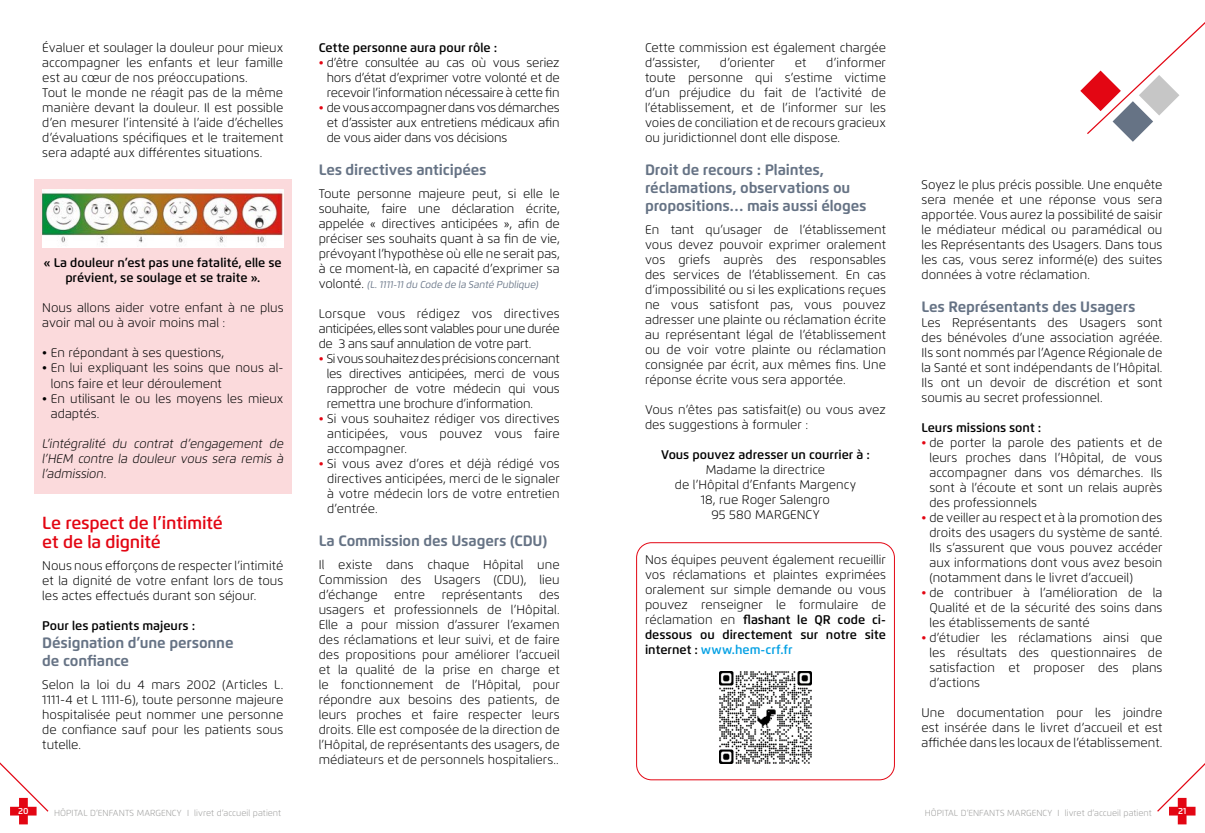
<style>
.page{position:relative;width:1205px;height:833px;background:#fff}
.page>*{position:absolute;margin:0;border:0;box-sizing:border-box;transform-origin:0 0}
.t1{font:600 17.5px/18.8px "Flexo";letter-spacing:-.01em;color:#e30613}
.t2{font:700 15px/18px "Flexo";letter-spacing:-.01em;color:#667385}
.t3{font:300 12.5px/15px "Flexo";color:#000;text-align:justify}
.t4{font:600 12.5px/15px "Flexo";color:#000;text-align:center}
.t5{font:italic 300 12.5px/15px "Flexo";color:#000;text-align:justify}
.t6{font:italic 10px "Flexo";color:#667385}
.t7{font:300 8.75px "Flexo";color:#9d9d9c}
.t8{font:600 8.75px "Flexo";color:#fff}
.s1{color:#e30613}
.s2{font-weight:300;font-style:normal;font-size:12.5px;color:#000}
.s3{font-weight:600}
.s4{font-weight:600;color:#009fe3}
</style>
<div class="page">
<div style="left:636px;top:542px;width:259px;height:238px;border:1px solid #e30613;border-radius:15px"></div>
<div style="left:34px;top:179px;width:258px;height:314px;background:#fbdadc"></div>
<img style="left:43px;top:190px;width:240px;height:57px">
<img style="left:719px;top:671px;width:92px;height:92px">
<svg style="left:1080px;top:22px;width:125px;height:120px"></svg>
<div style="left:1178px;top:798px;width:8px;height:26px;background:#e30613"></div>
<div style="left:1169px;top:806px;width:26px;height:9px;background:#e30613"></div>
<svg style="left:1157px;top:763px;width:48px;height:50px"></svg>
<div style="left:19px;top:798px;width:9px;height:26px;background:#e30613"></div>
<div style="left:10px;top:806px;width:27px;height:9px;background:#e30613"></div>
<svg style="left:0;top:762px;width:49px;height:51px"></svg>
<p class="t3" style="left:42px;top:41px;width:242px;text-align:left">Évaluer et soulager la douleur pour mieux accompagner les enfants et leur famille est au cœur de nos préoccupations.<br>Tout le monde ne réagit pas de la même manière devant la douleur. Il est possible d’en mesurer l’intensité à l’aide d’échelles d’évaluations spécifiques et le traitement sera adapté aux différentes situations.</p>
<p class="t4" style="left:44px;top:255px;width:239px">« La douleur n’est pas une fatalité, elle se prévient, se soulage et se traite ».</p>
<p class="t3" style="left:42px;top:301px;width:243px">Nous allons aider votre enfant à ne plus avoir mal ou à avoir moins mal :</p>
<p class="t3" style="left:42px;top:346px;width:183px">• En répondant à ses questions,</p>
<p class="t3" style="left:51px;top:361px;width:234px;text-indent:-8px">• En lui expliquant les soins que nous al&shy;lons faire et leur déroulement</p>
<p class="t3" style="left:51px;top:391px;width:234px;text-indent:-8px">• En utilisant le ou les moyens les mieux adaptés.</p>
<p class="t5" style="left:42px;top:436px;width:243px">L’intégralité du contrat d’engagement de l’HEM contre la douleur vous sera remis à l’admission.</p>
<h1 class="t1" style="left:42px;top:513px;width:182px">Le respect de l’intimité et de la dignité</h1>
<p class="t3" style="left:42px;top:558px;width:242px">Nous nous efforçons de respecter l’intimité et la dignité de votre enfant lors de tous les actes effectués durant son séjour.</p>
<p class="t4" style="left:42px;top:618px;width:154px">Pour les patients majeurs :</p>
<p class="t2" style="left:42px;top:634px;width:193px">Désignation d’une personne de confiance</p>
<p class="t3" style="left:42px;top:677px;width:242px">Selon la loi du 4 mars 2002 (Articles L.<br>1111-4 et L 1111-6), toute personne majeure hospitalisée peut nommer une personne de confiance sauf pour les patients sous tutelle.</p>
<p class="t4" style="left:319px;top:40px;width:180px">Cette personne aura pour rôle :</p>
<p class="t3" style="left:327px;top:56px;width:234px;text-indent:-8px"><span class="s1">•</span> d’être consultée au cas où vous seriez hors d’état d’exprimer votre volonté et de recevoir l’information nécessaire à cette fin</p>
<p class="t3" style="left:327px;top:101px;width:234px;text-indent:-8px"><span class="s1">•</span> de vous accompagner dans vos démarches et d’assister aux entretiens médicaux afin de vous aider dans vos décisions</p>
<p class="t2" style="left:319px;top:161px;width:169px">Les directives anticipées</p>
<p class="t3" style="left:319px;top:186px;width:242px">Toute personne majeure peut, si elle le souhaite, faire une déclaration écrite, appelée « directives anticipées », afin de préciser ses souhaits quant à sa fin de vie, prévoyant l’hypothèse où elle ne serait pas, à ce moment-là, en capacité d’exprimer sa</p>
<p class="t6" style="left:319px;top:278px;width:221px"><span class="s2">volonté.</span> (L. 1111-11 du Code de la Santé Publique)</p>
<p class="t3" style="left:319px;top:306px;width:242px">Lorsque vous rédigez vos directives anticipées, elles sont valables pour une durée de 3 ans sauf annulation de votre part.</p>
<p class="t3" style="left:327px;top:351px;width:234px;text-indent:-8px"><span class="s1">•</span> Si vous souhaitez des précisions concernant les directives anticipées, merci de vous rapprocher de votre médecin qui vous remettra une brochure d’information.</p>
<p class="t3" style="left:327px;top:411px;width:234px;text-indent:-9px"><span class="s1">•</span> Si vous souhaitez rédiger vos directives anticipées, vous pouvez vous faire accompagner.</p>
<p class="t3" style="left:327px;top:456px;width:234px;text-indent:-8px"><span class="s1">•</span> Si vous avez d’ores et déjà rédigé vos directives anticipées, merci de le signaler à votre médecin lors de votre entretien d’entrée.</p>
<p class="t2" style="left:319px;top:532px;width:230px">La Commission des Usagers (CDU)</p>
<p class="t3" style="left:319px;top:557px;width:242px">Il existe dans chaque Hôpital une Commission des Usagers (CDU), lieu d’échange</p>
<p class="t3" style="left:394px;top:587px;width:32px">entre</p>
<p class="t3" style="left:442px;top:587px;width:82px">représentants</p>
<p class="t3" style="left:319px;top:587px;width:242px;text-indent:220px">des usagers et professionnels de l’Hôpital.<br>Elle a pour mission d’assurer l’examen des réclamations et leur suivi, et de faire des propositions pour améliorer l’accueil et la qualité de la prise en charge et le fonctionnement de l’Hôpital, pour répondre aux besoins des patients, de leurs proches et faire respecter leurs droits. Elle est composée de la direction de l’Hôpital, de représentants des usagers, de médiateurs et de personnels hospitaliers..</p>
<p class="t3" style="left:645px;top:41px;width:242px">Cette commission est également chargée d’assister,</p>
<p class="t3" style="left:645px;top:56px;width:242px;text-indent:181px">d’informer toute personne qui s’estime victime d’un préjudice du fait de l’activité de l’établissement, et de l’informer sur les voies de conciliation et de recours gracieux ou juridictionnel dont elle dispose.</p>
<p class="t2" style="left:645px;top:161px;width:223px">Droit de recours : Plaintes, réclamations, observations ou propositions… mais aussi éloges</p>
<p class="t3" style="left:645px;top:222px;width:242px">En tant qu’usager de l’établissement vous devez pouvoir exprimer oralement vos griefs auprès des responsables des services de l’établissement. En cas d’impossibilité ou si les explications reçues ne vous satisfont pas, vous pouvez adresser une plainte ou réclamation écrite au représentant légal de l’établissement ou de voir votre plainte ou réclamation consignée par écrit, aux mêmes fins. Une réponse écrite vous sera apportée.</p>
<p class="t3" style="left:645px;top:402px;width:242px">Vous n’êtes pas satisfait(e) ou vous avez des suggestions à formuler :</p>
<p class="t4" style="left:661px;top:447px;width:210px">Vous pouvez adresser un courrier à :</p>
<p class="t3" style="left:675px;top:462px;width:183px;text-align:center">Madame la directrice<br>de l’Hôpital d’Enfants Margency<br>18, rue Roger Salengro<br>95 580 MARGENCY</p>
<p class="t3" style="left:645px;top:552px;width:242px">Nos équipes peuvent également recueillir vos réclamations et plaintes exprimées oralement sur simple demande ou vous pouvez renseigner le formulaire de réclamation en <span class="s3">flashant le QR code ci&shy;dessous ou directement sur notre site internet :</span> <span class="s4">www.hem-crf.fr</span></p>
<p class="t3" style="left:720px;top:56px;width:57px">d’orienter</p>
<p class="t3" style="left:795px;top:56px;width:13px">et</p>
<p class="t3" style="left:921px;top:177px;width:242px">Soyez le plus précis possible. Une enquête sera menée et une réponse vous sera apportée. Vous aurez la possibilité de saisir le médiateur médical ou paramédical ou les Représentants des Usagers. Dans tous les cas, vous serez informé(e) des suites données à votre réclamation.</p>
<p class="t2" style="left:921px;top:297px;width:215px">Les Représentants des Usagers</p>
<p class="t3" style="left:921px;top:315px;width:242px">Les Représentants des Usagers sont des bénévoles d’une association agréée.<br>Ils sont nommés par l’Agence Régionale de la Santé et sont indépendants de l’Hôpital.<br>Ils ont un devoir de discrétion et sont soumis au secret professionnel.</p>
<p class="t4" style="left:921px;top:420px;width:121px">Leurs missions sont :</p>
<p class="t3" style="left:929px;top:435px;width:235px;text-indent:-8px"><span class="s1">•</span> de porter la parole des patients et de leurs proches dans l’Hôpital, de vous accompagner dans vos démarches. Ils sont à l’écoute et sont un relais auprès des professionnels</p>
<p class="t3" style="left:929px;top:510px;width:234px;text-indent:-8px"><span class="s1">•</span> de veiller au respect et à la promotion des droits des usagers du système de santé.<br>Ils s’assurent que vous pouvez accéder aux informations dont vous avez besoin (notamment dans le livret d’accueil)</p>
<p class="t3" style="left:929px;top:585px;width:234px;text-indent:-8px"><span class="s1">•</span> de contribuer à l’amélioration de la Qualité et de la sécurité des soins dans les établissements de santé</p>
<p class="t3" style="left:929px;top:630px;width:234px;text-indent:-8px"><span class="s1">•</span> d’étudier les réclamations ainsi que les résultats des questionnaires de satisfaction et proposer des plans d’actions</p>
<p class="t3" style="left:921px;top:705px;width:242px">Une documentation pour les joindre est insérée dans le livret d’accueil et est affichée dans les locaux de l’établissement.</p>
<p class="t8" style="left:18px;top:805px;width:12px">20</p>
<p class="t7" style="left:54px;top:807px;width:228px">HÔPITAL D’ENFANTS MARGENCY I livret d’accueil patient</p>
<p class="t7" style="left:925px;top:807px;width:228px">HÔPITAL D’ENFANTS MARGENCY I livret d’accueil patient</p>
<p class="t8" style="left:1178px;top:805px;width:10px">21</p>
</div>
